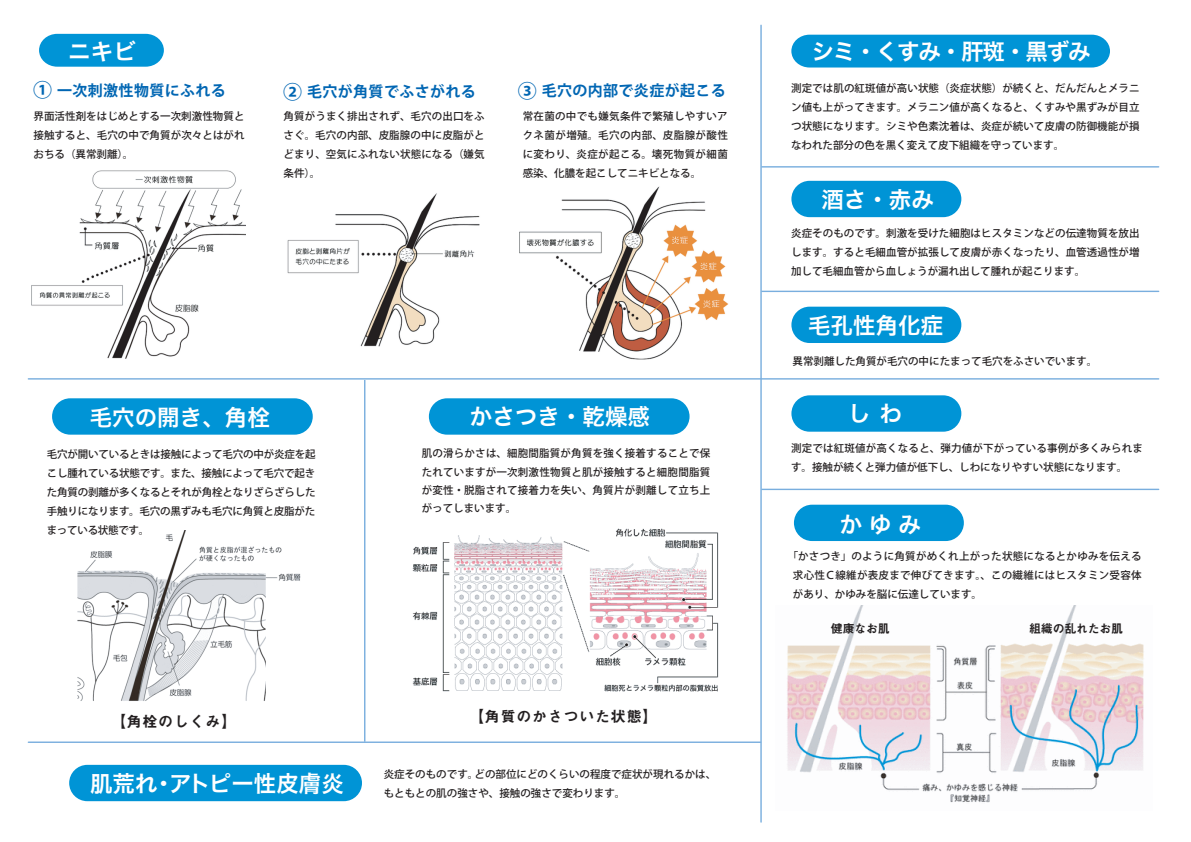
<style>
.page{position:relative;width:1191px;height:842px;background:#fff}
.page>*{position:absolute;margin:0;border:0;box-sizing:border-box;transform-origin:0 0}
.t1{font:22.5px "Hiragino Kaku W6 90 msp RKSJ H";color:#fff}
.t2{font:22.5px "Hiragino Kaku W6 90 msp RKSJ H";letter-spacing:-.05em;color:#fff}
.t3{font:700 15px "Koz Go Pr 6 N";letter-spacing:.025em;color:#0166b3}
.t4{font:15px "Midashi Go Pro MB31";letter-spacing:.05em;color:#231f20}
.t5{font:12px "Midashi Go Pro MB31";letter-spacing:-.025em;color:#231f20}
.t6{font:500 10.5px/19px "Koz Go Pr 6 N";color:#231f20;text-align:justify}
.s1{font-size:19px}
</style>
<div class="page">
<img style="left:787px;top:605px;width:357px;height:198px">
<img style="left:77px;top:530px;width:224px;height:171px">
<div style="left:69px;top:765px;width:293px;height:36px;background:#0094d6;border-radius:18px"></div>
<div style="left:429px;top:398px;width:260px;height:37px;background:#0094d6;border-radius:18px"></div>
<div style="left:52px;top:398px;width:261px;height:37px;background:#0094d6;border-radius:18px"></div>
<div style="left:794px;top:505px;width:170px;height:36px;background:#0094d6;border-radius:18px"></div>
<svg style="left:39px;top:34px;width:125px;height:33px;background:#129bd8"></svg>
<div style="left:791px;top:181px;width:170px;height:36px;background:#0094d6;border-radius:18px"></div>
<div style="left:791px;top:35px;width:319px;height:33px;background:#0094d6"></div>
<img style="left:31px;top:170px;width:215px;height:189px">
<img style="left:287px;top:193px;width:193px;height:154px">
<img style="left:519px;top:186px;width:210px;height:174px">
<img style="left:412px;top:528px;width:307px;height:164px">
<div style="left:791px;top:395px;width:170px;height:37px;background:#0094d6;border-radius:18px"></div>
<div style="left:791px;top:307px;width:170px;height:36px;background:#0094d6;border-radius:18px"></div>
<hr style="left:28px;top:741px;width:732px;height:2px;background:#79aede">
<hr style="left:762px;top:291px;width:396px;height:1px;background:#79aede">
<hr style="left:762px;top:166px;width:396px;height:2px;background:#79aede">
<hr style="left:28px;top:378px;width:1130px;height:2px;background:#79aede">
<hr style="left:762px;top:489px;width:396px;height:1px;background:#79aede">
<hr style="left:760px;top:25px;width:1px;height:797px;background:#79aede">
<hr style="left:364px;top:380px;width:1px;height:362px;background:#79aede">
<h1 class="t1" style="left:68px;top:40px;width:69px">ニキビ</h1>
<h2 class="t3" style="left:33px;top:82px;width:194px"><span class="s1">①</span> 一次刺激性物質にふれる</h2>
<h2 class="t3" style="left:283px;top:83px;width:194px"><span class="s1">②</span> 毛穴が角質でふさがれる</h2>
<h2 class="t3" style="left:518px;top:82px;width:209px"><span class="s1">③</span> 毛穴の内部で炎症が起こる</h2>
<p class="t6" style="left:34px;top:107px;width:213px">界面活性剤をはじめとする一次刺激性物質と接触すると、毛穴の中で角質が次々とはがれおちる（異常剥離）。</p>
<p class="t6" style="left:284px;top:107px;width:203px">角質がうまく排出されず、毛穴の出口をふさぐ。毛穴の内部、皮脂腺の中に皮脂がとどまり、空気にふれない状態になる（嫌気条件）。</p>
<p class="t6" style="left:523px;top:107px;width:207px">常在菌の中でも嫌気条件で繁殖しやすいアクネ菌が増殖。毛穴の内部、皮脂腺が酸性に変わり、炎症が起こる。壊死物質が細菌感染、化膿を起こしてニキビとなる。</p>
<h1 class="t1" style="left:90px;top:406px;width:181px">毛穴の開き、角栓</h1>
<h1 class="t1" style="left:470px;top:405px;width:182px">かさつき・乾燥感</h1>
<p class="t6" style="left:47px;top:444px;width:270px">毛穴が開いているときは接触によって毛穴の中が炎症を起こし腫れている状態です。また、接触によって毛穴で起きた角質の剥離が多くなるとそれが角栓となりざらざらした手触りになります。毛穴の黒ずみも毛穴に角質と皮脂がたまっている状態です。</p>
<p class="t6" style="left:422px;top:444px;width:290px;line-height:18.4px">肌の滑らかさは、細胞間脂質が角質を強く接着することで保たれていますが一次刺激性物質と肌が接触すると細胞間脂質が変性・脱脂されて接着力を失い、角質片が剥離して立ち上がってしまいます。</p>
<h2 class="t4" style="left:111px;top:709px;width:127px">【角栓のしくみ】</h2>
<h2 class="t4" style="left:469px;top:705px;width:190px">【角質のかさついた状態】</h2>
<h1 class="t1" style="left:90px;top:772px;width:255px">肌荒れ・アトピー性皮膚炎</h1>
<p class="t6" style="left:384px;top:765px;width:334px">炎症そのものです。どの部位にどのくらいの程度で症状が現れるかは、もともとの肌の強さや、接触の強さで変わります。</p>
<h1 class="t2" style="left:811px;top:41px;width:280px">シミ・くすみ・肝斑・黒ずみ</h1>
<p class="t6" style="left:791px;top:79px;width:350px">測定では肌の紅斑値が高い状態（炎症状態）が続くと、だんだんとメラニン値も上がってきます。メラニン値が高くなると、くすみや黒ずみが目立つ状態になります。シミや色素沈着は、炎症が続いて皮膚の防御機能が損なわれた部分の色を黒く変えて皮下組織を守っています。</p>
<h1 class="t1" style="left:821px;top:188px;width:114px">酒さ・赤み</h1>
<p class="t6" style="left:791px;top:224px;width:350px">炎症そのものです。刺激を受けた細胞はヒスタミンなどの伝達物質を放出します。すると毛細血管が拡張して皮膚が赤くなったり、血管透過性が増加して毛細血管から血しょうが漏れ出して腫れが起こります。</p>
<h1 class="t1" style="left:808px;top:314px;width:136px">毛孔性角化症</h1>
<p class="t6" style="left:792px;top:351px;width:306px">異常剥離した角質が毛穴の中にたまって毛穴をふさいでいます。</p>
<h1 class="t1" style="left:848px;top:402px;width:55px">しわ</h1>
<p class="t6" style="left:791px;top:439px;width:353px">測定では紅斑値が高くなると、弾力値が下がっている事例が多くみられます。接触が続くと弾力値が低下し、しわになりやすい状態になります。</p>
<h1 class="t1" style="left:840px;top:513px;width:82px">かゆみ</h1>
<p class="t6" style="left:793px;top:547px;width:350px;text-indent:-5px">「かさつき」のように角質がめくれ上がった状態になるとかゆみを伝える求心性Ｃ線維が表皮まで伸びてきます。、この繊維にはヒスタミン受容体があり、かゆみを脳に伝達しています。</p>
<p class="t5" style="left:831px;top:619px;width:60px">健康なお肌</p>
<p class="t5" style="left:1029px;top:619px;width:95px">組織の乱れたお肌</p>
</div>
